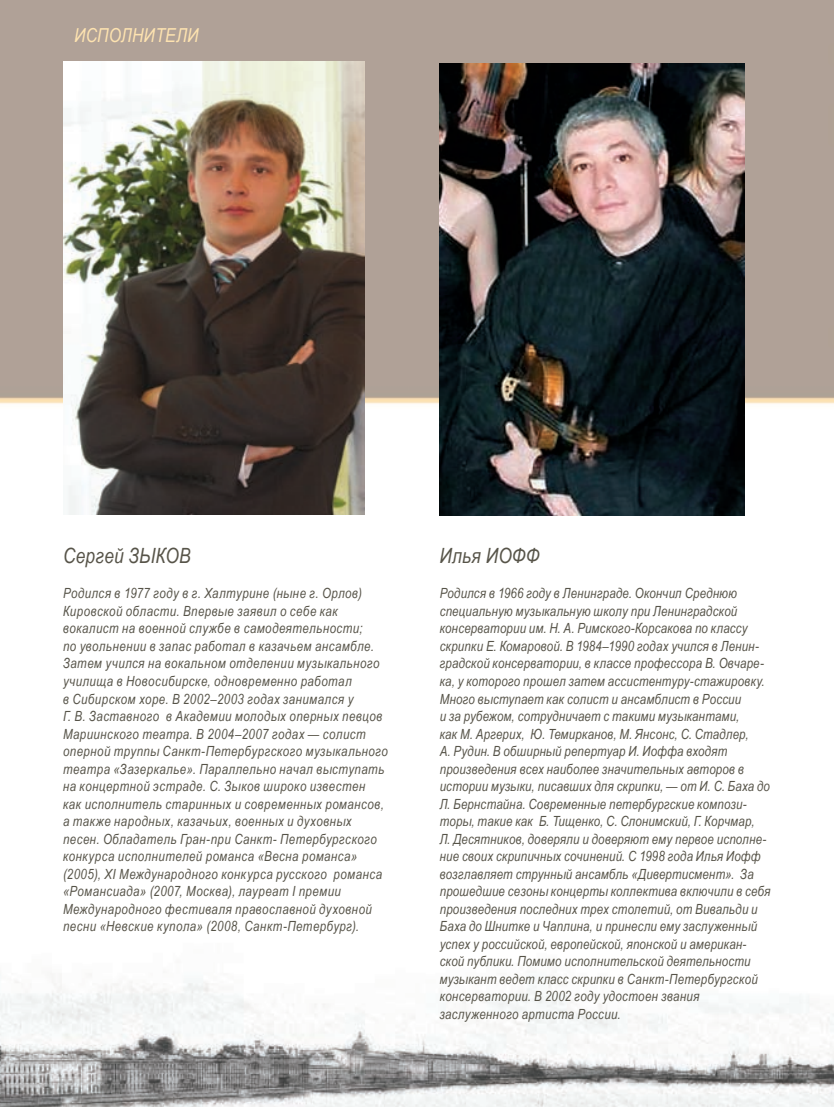
<style>
.page{position:relative;width:834px;height:1107px;background:#fff}
.page>*{position:absolute;margin:0;border:0;box-sizing:border-box;transform-origin:0 0}
.t1{font:italic 21px "Arial Narrow";letter-spacing:.01em;color:#575449}
.t2{font:italic 19.25px "Arial Narrow";color:#fee3b0}
.t3{font:italic 14px/17.5px "Arial Narrow";letter-spacing:.02em;color:#575449}
</style>
<div class="page">
<img style="left:0;top:0;width:833px;height:1106px">
<img style="left:63px;top:61px;width:301px;height:453px">
<img style="left:439px;top:63px;width:305px;height:452px">
<h2 class="t2" style="left:74px;top:22px;width:13px">исполнители</h2>
<h1 class="t1" style="left:63px;top:541px;width:129px">Сергей ЗЫКОВ</h1>
<p class="t3" style="left:63px;top:584px;width:326px">Родился в 1977 году в г. Халтурине (ныне г. Орлов)<br>Кировской области. Впервые заявил о себе как вокалист на военной службе в самодеятельности;<br>по увольнении в запас работал в казачьем ансамбле.<br>Затем учился на вокальном отделении музыкального училища в Новосибирске, одновременно работал<br>в Сибирском хоре. В 2002–2003 годах занимался у<br>Г. В. Заставного в Академии молодых оперных певцов Мариинского театра. В 2004–2007 годах — солист оперной труппы Санкт-Петербургского музыкального театра «Зазеркалье». Параллельно начал выступать на концертной эстраде. С. Зыков широко известен<br>как исполнитель старинных и современных романсов, а также народных, казачьих, военных и духовных песен. Обладатель Гран-при Санкт- Петербургского конкурса исполнителей романса «Весна романса» (2005), XI Международного конкурса русского романса «Романсиада» (2007, Москва), лауреат I премии Международного фестиваля православной духовной песни «Невские купола» (2008, Санкт-Петербург).</p>
<h1 class="t1" style="left:439px;top:541px;width:102px">Илья ИОФФ</h1>
<p class="t3" style="left:439px;top:584px;width:332px">Родился в 1966 году в Ленинграде. Окончил Среднюю специальную музыкальную школу при Ленинградской консерватории им. Н. А. Римского-Корсакова по классу скрипки Е. Комаровой. В 1984–1990 годах учился в Ленин&shy;градской консерватории, в классе профессора В. Овчаре&shy;ка, у которого прошел затем ассистентуру-стажировку.<br>Много выступает как солист и ансамблист в России<br>и за рубежом, сотрудничает с такими музыкантами,<br>как М. Аргерих, Ю. Темирканов, М. Янсонс, С. Стадлер,<br>А. Рудин. В обширный репертуар И. Иоффа входят произведения всех наиболее значительных авторов в истории музыки, писавших для скрипки, — от И. С. Баха до Л. Бернстайна. Современные петербургские компози&shy;торы, такие как Б. Тищенко, С. Слонимский, Г. Корчмар,<br>Л. Десятников, доверяли и доверяют ему первое исполне&shy;ние своих скрипичных сочинений. С 1998 года Илья Иофф возглавляет струнный ансамбль «Дивертисмент». За прошедшие сезоны концерты коллектива включили в себя произведения последних трех столетий, от Вивальди и Баха до Шнитке и Чаплина, и принесли ему заслуженный успех у российской, европейской, японской и американ&shy;ской публики. Помимо исполнительской деятельности музыкант ведет класс скрипки в Санкт-Петербургской консерватории. В 2002 году удостоен звания заслуженного артиста России.</p>
</div>
